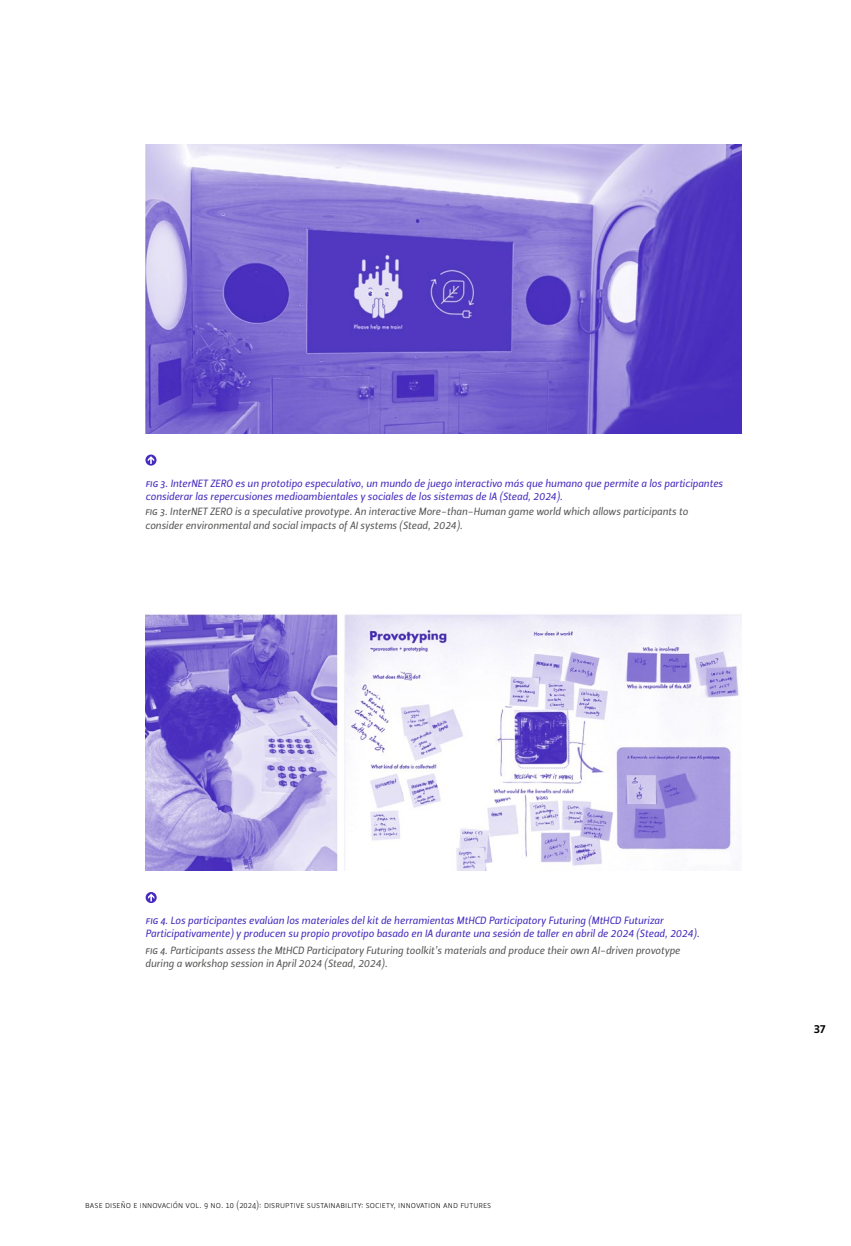
<style>
.page{position:relative;width:851px;height:1246px;background:#fff}
.page>*{position:absolute;margin:0;border:0;box-sizing:border-box;transform-origin:0 0}
.t1{font:12px "Leitura Sans Grot 3";color:#000}
.t2{font:10.5px/13.5px "Leitura Sans Italic 2";color:#452abd}
.t3{font:10.5px/13.5px "Leitura Sans Italic 2";color:#575756}
.t4{font:9px "Leitura Sans Grot 1";letter-spacing:.01em;color:#000}
</style>
<div class="page">
<img style="left:145px;top:145px;width:596px;height:288px">
<svg style="left:145px;top:454px;width:11px;height:12px"></svg>
<svg style="left:146px;top:892px;width:11px;height:11px"></svg>
<img style="left:145px;top:614px;width:596px;height:257px">
<p class="t2" style="left:145px;top:476px;width:579px">fig 3. InterNET ZERO es un prototipo especulativo, un mundo de juego interactivo más que humano que permite a los participantes considerar las repercusiones medioambientales y sociales de los sistemas de IA (Stead, 2024).</p>
<p class="t3" style="left:145px;top:505px;width:544px">fig 3. InterNET ZERO is a speculative provotype. An interactive More-than-Human game world which allows participants to consider environmental and social impacts of AI systems (Stead, 2024).</p>
<p class="t2" style="left:145px;top:914px;width:555px">fig 4. Los participantes evalúan los materiales del kit de herramientas MtHCD Participatory Futuring (MtHCD Futurizar<br>Participativamente) y producen su propio provotipo basado en IA durante una sesión de taller en abril de 2024 (Stead, 2024).</p>
<p class="t3" style="left:145px;top:943px;width:536px">fig 4. Participants assess the MtHCD Participatory Futuring toolkit’s materials and produce their own AI-driven provotype during a workshop session in April 2024 (Stead, 2024).</p>
<p class="t4" style="left:85px;top:1200px;width:407px">base diseño e innovación vol. 9 no. 10 (2024): disruptive sustainability: society, innovation and futures</p>
<p class="t1" style="left:813px;top:1022px;width:13px">37</p>
</div>
